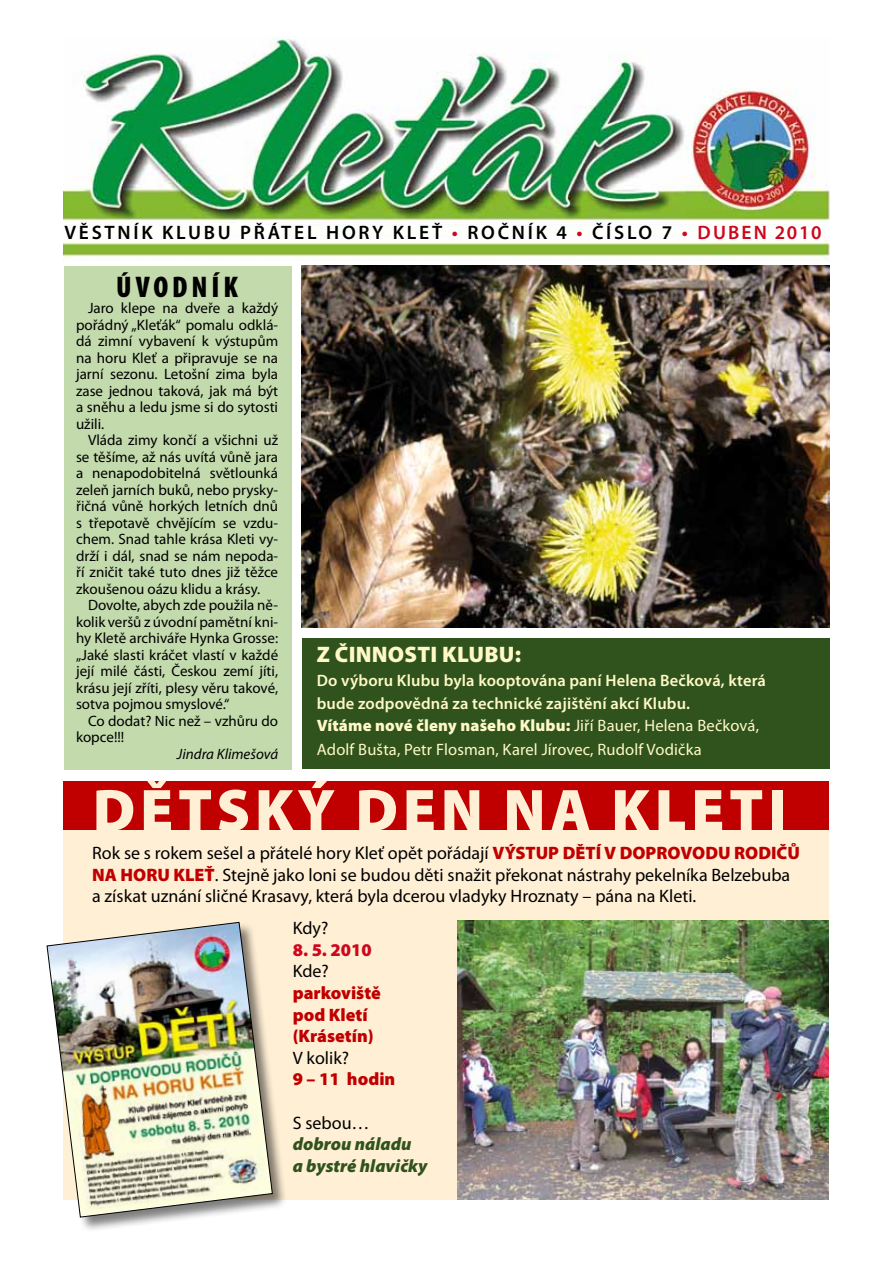
<style>
.page{position:relative;width:893px;height:1263px;background:#fff}
.page>*{position:absolute;margin:0;border:0;box-sizing:border-box;transform-origin:0 0}
.t1{font:900 60px "Myriad Pro";letter-spacing:.08em;color:#ffefd5}
.t2{font:900 condensed 30px "Myriad Pro";letter-spacing:.13em;color:#000}
.t3{font:900 22.5px "Myriad Pro";letter-spacing:.01em;color:#fff9c7}
.t4{font:600 19.5px "Myriad Pro";letter-spacing:.14em;color:#000}
.t5{font:600 19.5px "Myriad Pro";color:#cd071e}
.t6{font:18px/21.6px "Myriad Pro";color:#000}
.t7{font:900 18px/21.6px "Myriad Pro";color:#c00000}
.t8{font:italic 900 18px/21.6px "Myriad Pro";color:#30531d}
.t9{font:900 18px "Myriad Pro";color:#cd071e}
.t10{font:600 16.5px/22.5px "Myriad Pro";letter-spacing:.01em;color:#fff9c7}
.t11{font:16.5px "Myriad Pro";letter-spacing:.01em;color:#fff9c7}
.t12{font:15px/16.5px "Myriad Pro";color:#000;text-align:justify}
.t13{font:italic 15px "Myriad Pro";color:#000}
.s1{color:#cd071e}
.s2{font-weight:900}
.s3{font-weight:400}
.s4{font-weight:900;color:#c00000}
</style>
<div class="page">
<div style="left:302px;top:638px;width:527px;height:131px;background:#30531d"></div>
<div style="left:64px;top:781px;width:765px;height:418px;background:#ffefd5"></div>
<div style="left:64px;top:266px;width:227px;height:504px;background:#c3daad"></div>
<img style="left:64px;top:37px;width:765px;height:222px">
<img style="left:302px;top:266px;width:527px;height:361px">
<div style="left:64px;top:781px;width:765px;height:49px;background:#c00000"></div>
<img style="left:457px;top:921px;width:371px;height:278px">
<div style="left:46px;top:921px;width:241px;height:311px;background:#000;opacity:.5"></div>
<img style="left:46px;top:922px;width:227px;height:296px">
<h3 class="t4" style="left:65px;top:220px;width:663px">VĚSTNÍK KLUBU PŘÁTEL HORY KLEŤ <span class="s1">•</span> ROČNÍK 4 <span class="s1">•</span> ČÍSLO 7 <span class="s1">• duben</span></h3>
<h3 class="t5" style="left:775px;top:220px;width:49px">2010</h3>
<h2 class="t2" style="left:116px;top:268px;width:123px">ÚVODNÍK</h2>
<p class="t12" style="left:76px;top:300px;width:204px;text-indent:12px">Jaro klepe na dveře a každý pořádný „Kleťák“ pomalu odklá&shy;dá zimní vybavení k výstupům na horu Kleť a připravuje se na jarní sezonu. Letošní zima byla zase jednou taková, jak má být a sněhu a ledu jsme si do sytosti užili.</p>
<p class="t12" style="left:76px;top:432px;width:204px;text-indent:12px">Vláda zimy končí a všichni už se těšíme, až nás uvítá vůně jara a nenapodobitelná světlounká zeleň jarních buků, nebo prysky&shy;řičná vůně horkých letních dnů s třepotavě chvějícím se vzdu&shy;chem. Snad tahle krása Kleti vy&shy;drží i dál, snad se nám nepoda&shy;ří zničit také tuto dnes již těžce zkoušenou oázu klidu a krásy.</p>
<p class="t12" style="left:76px;top:597px;width:204px;text-indent:12px">Dovolte, abych zde použila ně&shy;kolik veršů z úvodní pamětní kni&shy;hy Kletě archiváře Hynka Grosse: „Jaké slasti kráčet vlastí v každé její milé části, Českou zemí jíti, krásu její zříti, plesy věru takové, sotva pojmou smyslové.“</p>
<p class="t12" style="left:76px;top:712px;width:204px;text-indent:12px">Co dodat? Nic než – vzhůru do kopce!!!</p>
<p class="t13" style="left:177px;top:744px;width:103px">Jindra Klimešová</p>
<h3 class="t3" style="left:317px;top:639px;width:206px">Z ČINNOSTI KLUBU:</h3>
<p class="t10" style="left:317px;top:669px;width:451px">Do výboru Klubu byla kooptována paní Helena Bečková, která bude zodpovědná za technické zajištění akcí Klubu.<br><span class="s2">Vítáme nové členy našeho Klubu:</span> <span class="s3">Jiří Bauer, Helena Bečková,</span></p>
<p class="t11" style="left:317px;top:739px;width:387px">Adolf Bušta, Petr Flosman, Karel Jírovec, Rudolf Vodička</p>
<h1 class="t1" style="left:93px;top:770px;width:125px">Dětsk</h1>
<h1 class="t1" style="left:297px;top:770px;width:459px">ý den na Kleti</h1>
<p class="t6" style="left:92px;top:842px;width:709px">Rok se s rokem sešel a přátelé hory Kleť opět pořádají <span class="s4">VÝSTUP DĚTÍ V DOPROVODU RODIČŮ<br>NA HORU KLEŤ</span>. Stejně jako loni se budou děti snažit překonat nástrahy pekelníka Belzebuba a získat uznání sličné Krasavy, která byla dcerou vladyky Hroznaty – pána na Kleti.</p>
<p class="t6" style="left:293px;top:917px;width:37px">Kdy?</p>
<p class="t9" style="left:293px;top:938px;width:81px">8. 5. 2010</p>
<p class="t6" style="left:293px;top:960px;width:38px">Kde?</p>
<p class="t7" style="left:293px;top:981px;width:90px">parkoviště pod Kletí (Krásetín)</p>
<p class="t6" style="left:293px;top:1047px;width:58px">V kolik?</p>
<p class="t7" style="left:293px;top:1068px;width:104px">9 – 11 hodin</p>
<p class="t6" style="left:293px;top:1111px;width:78px">S sebou…</p>
<p class="t8" style="left:293px;top:1132px;width:136px">dobrou náladu<br>a bystré hlavičky</p>
</div>
